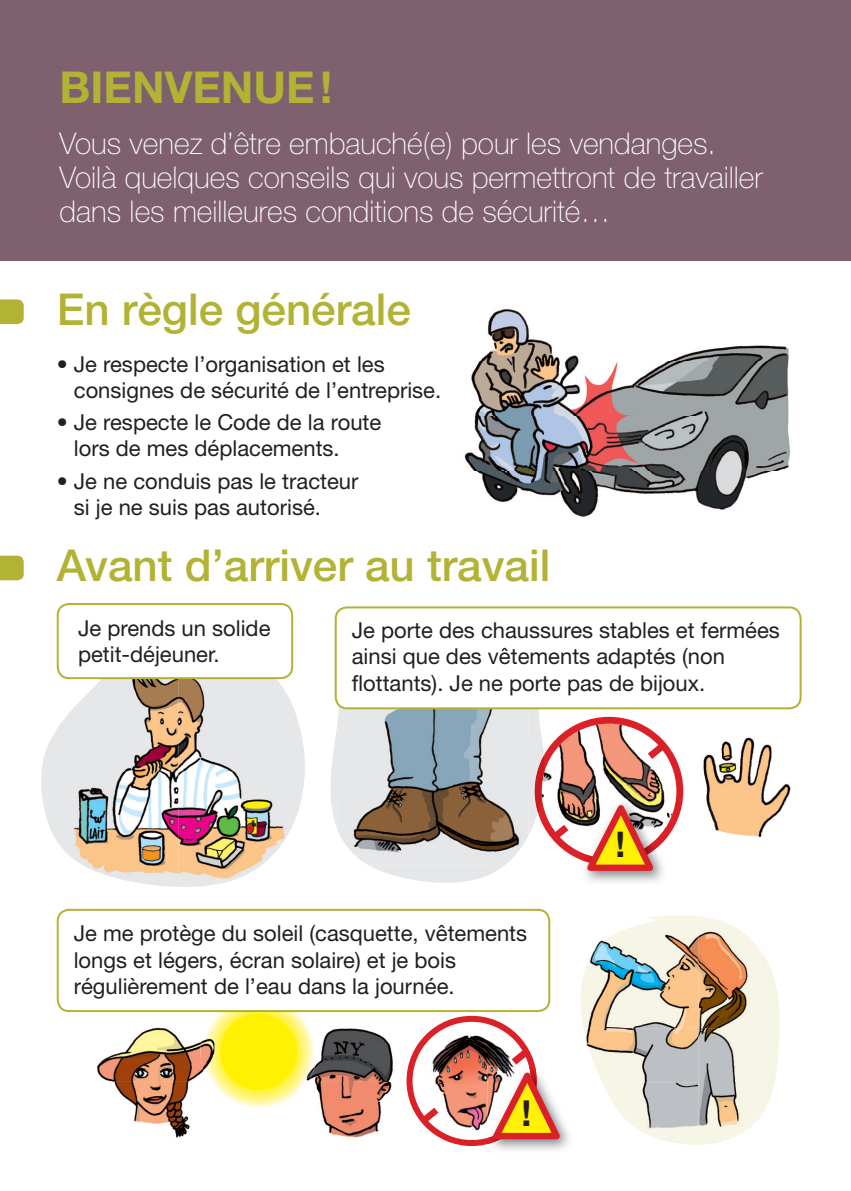
<style>
.page{position:relative;width:851px;height:1191px;background:#fff}
.page>*{position:absolute;margin:0;border:0;box-sizing:border-box;transform-origin:0 0}
.t1{font:500 44px "Helvetica Neue";color:#b2b235}
.t2{font:700 44px "Helvetica Neue";color:#b2b235}
.t3{font:700 35.8px "Helvetica Neue";color:#231f20}
.t4{font:700 35.4px "Helvetica Neue";color:#231f20}
.t5{font:100 30px/34px "Helvetica Neue";color:#fff}
.t6{font:22px/26.4px "Helvetica Neue";color:#231f20}
</style>
<div class="page">
<img style="left:703px;top:737px;width:88px;height:100px">
<svg style="left:41px;top:659px;width:264px;height:228px"></svg>
<img style="left:66px;top:674px;width:225px;height:207px">
<svg style="left:330px;top:704px;width:353px;height:178px"></svg>
<img style="left:464px;top:308px;width:326px;height:209px">
<div style="left:0;top:0;width:850px;height:261px;background:#7e606f"></div>
<svg style="left:0;top:299px;width:24px;height:25px"></svg>
<svg style="left:0;top:555px;width:24px;height:25px"></svg>
<div style="left:58px;top:604px;width:234px;height:74px;background:#fff;border-radius:11px"></div>
<div style="left:57px;top:603px;width:236px;height:76px;border:2px solid #b2b235;border-radius:11px"></div>
<div style="left:335px;top:607px;width:465px;height:101px;background:#fff;border-radius:11px"></div>
<div style="left:334px;top:606px;width:467px;height:103px;border:2px solid #b2b235;border-radius:11px"></div>
<svg style="left:649px;top:915px;width:131px;height:230px"></svg>
<img style="left:584px;top:919px;width:114px;height:54px">
<img style="left:698px;top:919px;width:62px;height:217px">
<img style="left:580px;top:973px;width:118px;height:55px">
<img style="left:583px;top:1028px;width:115px;height:54px">
<img style="left:602px;top:1082px;width:96px;height:54px">
<svg style="left:211px;top:1012px;width:95px;height:96px"></svg>
<div style="left:220px;top:1013px;width:77px;height:77px;background:#fff101;border-radius:50%"></div>
<img style="left:97px;top:1027px;width:103px;height:54px">
<img style="left:110px;top:1081px;width:104px;height:57px">
<img style="left:200px;top:1018px;width:14px;height:71px">
<img style="left:317px;top:1028px;width:76px;height:53px">
<img style="left:300px;top:1081px;width:92px;height:57px">
<img style="left:300px;top:1018px;width:17px;height:74px">
<svg style="left:406px;top:1015px;width:161px;height:131px"></svg>
<div style="left:57px;top:909px;width:493px;height:103px;border:2px solid #b2b235;border-radius:11px"></div>
<h1 class="t2" style="left:60px;top:60px;width:274px">BIENVENUE !</h1>
<h3 class="t5" style="left:60px;top:126px;width:704px">Vous venez d’être embauché(e) pour les vendanges.<br>Voilà quelques conseils qui vous permettront de travailler dans les meilleures conditions de sécurité…</h3>
<h1 class="t1" style="left:57px;top:283px;width:355px">En règle générale</h1>
<p class="t6" style="left:74px;top:350px;width:369px;text-indent:-17px">• Je respecte l’organisation et les consignes de sécurité de l’entreprise.</p>
<p class="t6" style="left:74px;top:409px;width:309px;text-indent:-17px">• Je respecte le Code de la route lors de mes déplacements.</p>
<p class="t6" style="left:74px;top:467px;width:286px;text-indent:-17px">• Je ne conduis pas le tracteur si je ne suis pas autorisé.</p>
<h1 class="t1" style="left:57px;top:539px;width:495px">Avant d’arriver au travail</h1>
<p class="t6" style="left:78px;top:614px;width:194px">Je prends un solide petit-déjeuner.</p>
<p class="t6" style="left:351px;top:616px;width:429px">Je porte des chaussures stables et fermées ainsi que des vêtements adaptés (non flottants). Je ne porte pas de bijoux.</p>
<p class="t6" style="left:74px;top:920px;width:455px">Je me protège du soleil (casquette, vêtements longs et légers, écran solaire) et je bois régulièrement de l’eau dans la journée.</p>
<h2 class="t3" style="left:521px;top:1090px;width:11px">!</h2>
<h3 class="t4" style="left:615px;top:823px;width:11px">!</h3>
</div>
